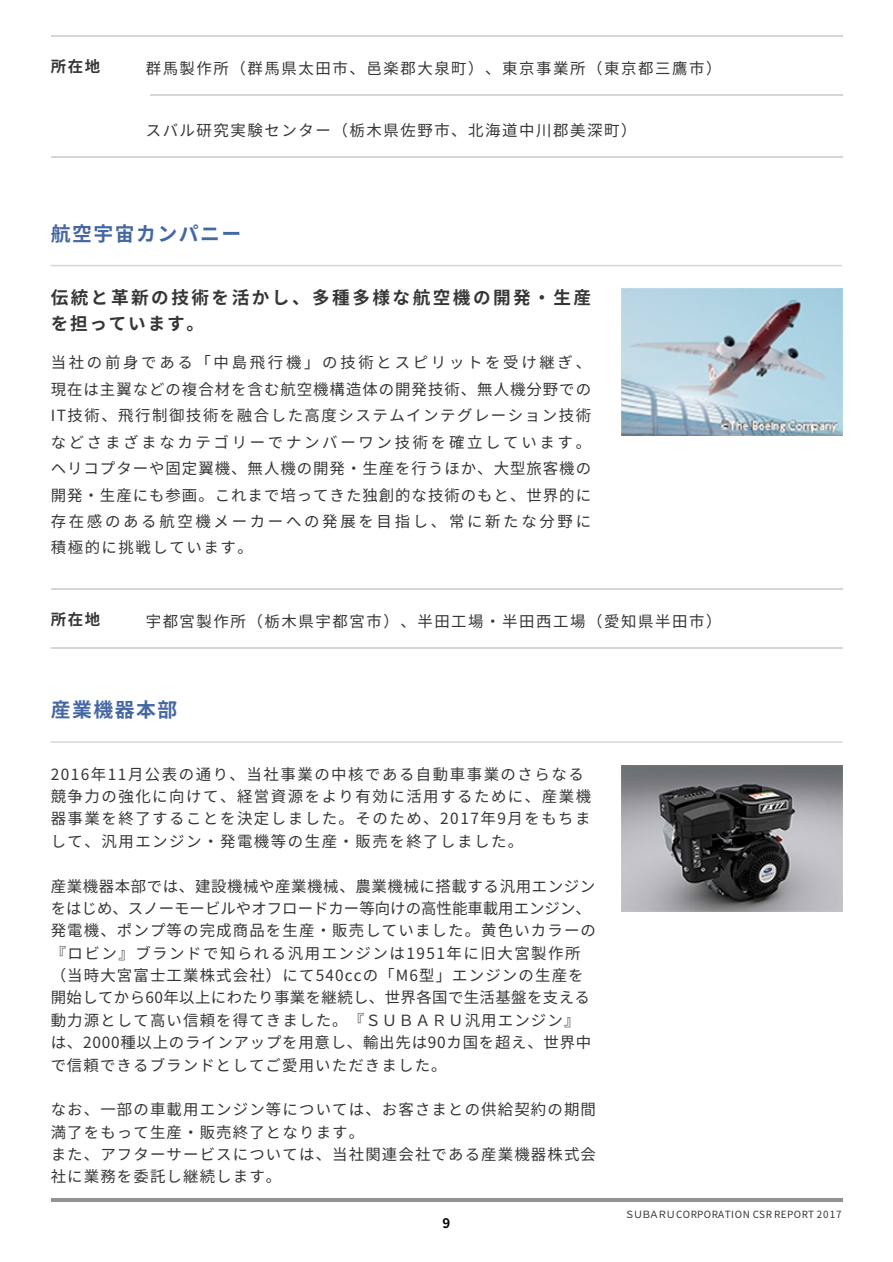
<style>
.page{position:relative;width:893px;height:1262px;background:#fff}
.page>*{position:absolute;margin:0;border:0;box-sizing:border-box;transform-origin:0 0}
.t1{font:700 19.8px "Noto Sans CJ Kjp";letter-spacing:.075em;color:#4567a2}
.t2{font:700 17.7px/26.4px "Noto Sans CJ Kjp";letter-spacing:.14em;color:#363636}
.t3{font:15.45px/22.4px "Noto Sans CJ Kjp";letter-spacing:.075em;color:#363636}
.t4{font:15.45px/22.4px "Noto Sans CJ Kjp";letter-spacing:.095em;color:#363636}
.t5{font:15.45px "Noto Sans CJ Kjp";letter-spacing:.1em;color:#363636}
.t6{font:700 15.45px "Noto Sans CJ Kjp";letter-spacing:.1em;color:#363636}
.t7{font:700 13.2px "Noto Sans CJ Kjp";color:#000}
.t8{font:9.9px "Noto Sans CJ Kjp";letter-spacing:.025em;color:#363636}
</style>
<div class="page">
<hr style="left:51px;top:1198px;width:791px;height:3px;background:#939297">
<hr style="left:51px;top:265px;width:791px;height:1px;background:#d6d6d6">
<hr style="left:51px;top:741px;width:791px;height:2px;background:#d6d6d6">
<img style="left:622px;top:765px;width:220px;height:147px">
<hr style="left:51px;top:648px;width:791px;height:1px;background:#d6d6d6">
<hr style="left:51px;top:588px;width:791px;height:1px;background:#d6d6d6">
<img style="left:622px;top:289px;width:220px;height:146px">
<hr style="left:51px;top:156px;width:791px;height:2px;background:#d6d6d6">
<hr style="left:150px;top:95px;width:692px;height:1px;background:#d6d6d6">
<hr style="left:51px;top:35px;width:791px;height:1px;background:#d6d6d6">
<p class="t6" style="left:51px;top:57px;width:51px">所在地</p>
<p class="t5" style="left:146px;top:60px;width:577px">群馬製作所（群馬県太田市、邑楽郡大泉町）、東京事業所（東京都三鷹市）</p>
<p class="t5" style="left:146px;top:122px;width:492px">スバル研究実験センター（栃木県佐野市、北海道中川郡美深町）</p>
<p class="t1" style="left:51px;top:222px;width:192px">航空宇宙カンパニー</p>
<p class="t2" style="left:51px;top:285px;width:542px">伝統と革新の技術を活かし、多種多様な航空機の開発・生産を担っています。</p>
<p class="t3" style="left:51px;top:350px;width:542px;line-height:26.4px;text-align:justify">当社の前身である「中島飛行機」の技術とスピリットを受け継ぎ、現在は主翼などの複合材を含む航空機構造体の開発技術、無人機分野でのIT技術、飛行制御技術を融合した高度システムインテグレーション技術などさまざまなカテゴリーでナンバーワン技術を確立しています。ヘリコプターや固定翼機、無人機の開発・生産を行うほか、大型旅客機の開発・生産にも参画。これまで培ってきた独創的な技術のもと、世界的に存在感のある航空機メーカーへの発展を目指し、常に新たな分野に積極的に挑戦しています。</p>
<p class="t6" style="left:51px;top:610px;width:51px">所在地</p>
<p class="t5" style="left:146px;top:613px;width:577px">宇都宮製作所（栃木県宇都宮市）、半田工場・半田西工場（愛知県半田市）</p>
<p class="t1" style="left:51px;top:699px;width:128px">産業機器本部</p>
<p class="t4" style="left:51px;top:763px;width:542px">2016年11月公表の通り、当社事業の中核である自動車事業のさらなる競争力の強化に向けて、経営資源をより有効に活用するために、産業機器事業を終了することを決定しました。そのため、2017年9月をもちまして、汎用エンジン・発電機等の生産・販売を終了しました。</p>
<p class="t3" style="left:51px;top:875px;width:547px">産業機器本部では、建設機械や産業機械、農業機械に搭載する汎用エンジンをはじめ、スノーモービルやオフロードカー等向けの高性能車載用エンジン、発電機、ポンプ等の完成商品を生産・販売していました。黄色いカラーの『ロビン』ブランドで知られる汎用エンジンは1951年に旧大宮製作所（当時大宮富士工業株式会社）にて540ccの「M6型」エンジンの生産を開始してから60年以上にわたり事業を継続し、世界各国で生活基盤を支える動力源として高い信頼を得てきました。『ＳＵＢＡＲＵ汎用エンジン』は、2000種以上のラインアップを用意し、輸出先は90カ国を超え、世界中で信頼できるブランドとしてご愛用いただきました。</p>
<p class="t3" style="left:51px;top:1099px;width:547px">なお、一部の車載用エンジン等については、お客さまとの供給契約の期間満了をもって生産・販売終了となります。<br>また、アフターサービスについては、当社関連会社である産業機器株式会社に業務を委託し継続します。</p>
<p class="t7" style="left:442px;top:1216px;width:9px">9</p>
<p class="t8" style="left:624px;top:1209px;width:218px">ＳＵＢＡＲＵ CORPORATION CSR REPORT 2017</p>
</div>
